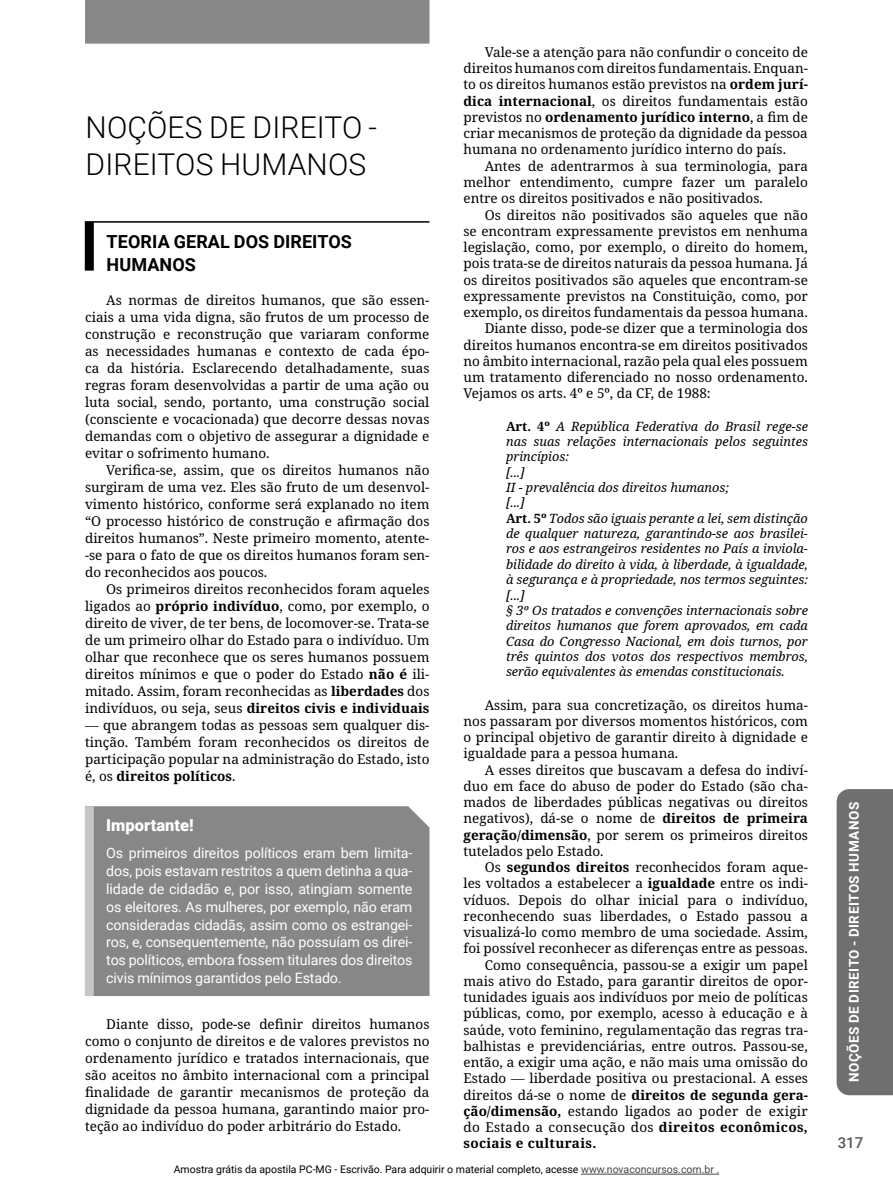
<style>
.page{position:relative;width:893px;height:1191px;background:#fff}
.page>*{position:absolute;margin:0;border:0;box-sizing:border-box;transform-origin:0 0}
.Disciplina{font:300 30px/36.8px "Roboto";letter-spacing:.005em;color:#000}
.Assunto{font:700 18px/22.4px "Roboto";letter-spacing:.005em;color:#000}
.Título{font:900 16.5px "Roboto";color:#fff}
.t1{font:500 15px "Roboto";color:#575757}
.Texto{font:14.25px/17.9px "Roboto";letter-spacing:-.01em;color:#fff;text-align:justify}
.Parágrafos{font:13.5px/16.2px "Noto Serif";color:#000;text-align:justify}
.t2{font:700 13.5px "Roboto";letter-spacing:.035em;color:#fff}
.Artigos_com_recuo{font:italic 12.75px/15.3px "Noto Serif";color:#000;text-align:justify}
.t3{font:10.5px "Roboto";color:#000}
.s1{font-weight:700}
.s2{font-weight:700;font-style:normal}
.s3{color:#454545}
</style>
<div class="page">
<div style="left:837px;top:789px;width:56px;height:306px;background:#6f6f6f"></div>
<hr style="left:581px;top:1173px;width:138px;height:1px;background:#454545">
<div style="left:85px;top:0;width:344px;height:44px;background:#878787"></div>
<div style="left:85px;top:222px;width:9px;height:49px;background:#000"></div>
<hr style="left:85px;top:221px;width:344px;height:2px;background:#000">
<div style="left:94px;top:806px;width:335px;height:190px;background:#878787"></div>
<div style="left:85px;top:806px;width:9px;height:190px;background:#c6c6c6"></div>
<p class="Disciplina" style="left:86px;top:108px;width:293px">NOÇÕES DE DIREITO -<br>DIREITOS HUMANOS</p>
<p class="Assunto" style="left:107px;top:230px;width:247px">TEORIA GERAL DOS DIREITOS<br>HUMANOS</p>
<p class="Parágrafos" style="left:85px;top:292px;width:346px;line-height:17px;text-indent:21px">As normas de direitos humanos, que são essen&shy;ciais a uma vida digna, são frutos de um processo de construção e reconstrução que variaram conforme as necessidades humanas e contexto de cada épo&shy;ca da história. Esclarecendo detalhadamente, suas regras foram desenvolvidas a partir de uma ação ou luta social, sendo, portanto, uma construção social (consciente e vocacionada) que decorre dessas novas demandas com o objetivo de assegurar a dignidade e evitar o sofrimento humano.</p>
<p class="Parágrafos" style="left:85px;top:462px;width:346px;line-height:17px;text-indent:21px">Verifica-se, assim, que os direitos humanos não surgiram de uma vez. Eles são fruto de um desenvol&shy;vimento histórico, conforme será explanado no item “O processo histórico de construção e afirmação dos direitos humanos”. Neste primeiro momento, atente--se para o fato de que os direitos humanos foram sen&shy;do reconhecidos aos poucos.</p>
<p class="Parágrafos" style="left:85px;top:581px;width:346px;line-height:17px;text-indent:21px">Os primeiros direitos reconhecidos foram aqueles ligados ao <span class="s1">próprio indivíduo</span>, como, por exemplo, o direito de viver, de ter bens, de locomover-se. Trata-se de um primeiro olhar do Estado para o indivíduo. Um olhar que reconhece que os seres humanos possuem direitos mínimos e que o poder do Estado <span class="s1">não é</span> ili&shy;mitado. Assim, foram reconhecidas as <span class="s1">liberdades</span> dos indivíduos, ou seja, seus <span class="s1">direitos civis e individuais</span></p>
<p class="Parágrafos" style="left:85px;top:717px;width:346px;line-height:17px">— que abrangem todas as pessoas sem qualquer dis&shy;tinção. Também foram reconhecidos os direitos de participação popular na administração do Estado, isto é, os <span class="s1">direitos políticos</span>.</p>
<p class="Título" style="left:106px;top:814px;width:89px">Importante!</p>
<p class="Texto" style="left:106px;top:843px;width:308px">Os primeiros direitos políticos eram bem limita&shy;dos, pois estavam restritos a quem detinha a qua&shy;lidade de cidadão e, por isso, atingiam somente os eleitores. As mulheres, por exemplo, não eram consideradas cidadãs, assim como os estrangei&shy;ros, e, consequentemente, não possuíam os direi&shy;tos políticos, embora fossem titulares dos direitos civis mínimos garantidos pelo Estado.</p>
<p class="Parágrafos" style="left:85px;top:1016px;width:346px;line-height:17px;text-indent:21px">Diante disso, pode-se definir direitos humanos como o conjunto de direitos e de valores previstos no ordenamento jurídico e tratados internacionais, que são aceitos no âmbito internacional com a principal finalidade de garantir mecanismos de proteção da dignidade da pessoa humana, garantindo maior pro&shy;teção ao indivíduo do poder arbitrário do Estado.</p>
<p class="Parágrafos" style="left:463px;top:44px;width:346px;text-indent:21px">Vale-se a atenção para não confundir o conceito de direitos humanos com direitos fundamentais. Enquan&shy;to os direitos humanos estão previstos na <span class="s1">ordem jurí&shy;dica internacional</span>, os direitos fundamentais estão previstos no <span class="s1">ordenamento jurídico interno</span>, a fim de criar mecanismos de proteção da dignidade da pessoa humana no ordenamento jurídico interno do país.</p>
<p class="Parágrafos" style="left:463px;top:158px;width:346px;text-indent:21px">Antes de adentrarmos à sua terminologia, para melhor entendimento, cumpre fazer um paralelo entre os direitos positivados e não positivados.</p>
<p class="Parágrafos" style="left:463px;top:207px;width:346px;text-indent:21px">Os direitos não positivados são aqueles que não se encontram expressamente previstos em nenhuma legislação, como, por exemplo, o direito do homem, pois trata-se de direitos naturais da pessoa humana. Já os direitos positivados são aqueles que encontram-se expressamente previstos na Constituição, como, por exemplo, os direitos fundamentais da pessoa humana.</p>
<p class="Parágrafos" style="left:463px;top:321px;width:346px;text-indent:21px">Diante disso, pode-se dizer que a terminologia dos direitos humanos encontra-se em direitos positivados no âmbito internacional, razão pela qual eles possuem um tratamento diferenciado no nosso ordenamento.<br>Vejamos os arts. 4º e 5º, da CF, de 1988:</p>
<p class="Artigos_com_recuo" style="left:506px;top:419px;width:303px"><span class="s2">Art. 4º</span> A República Federativa do Brasil rege-se nas suas relações internacionais pelos seguintes princípios:</p>
<p class="Artigos_com_recuo" style="left:506px;top:465px;width:20px">[...]</p>
<p class="Artigos_com_recuo" style="left:506px;top:480px;width:225px">II - prevalência dos direitos humanos;</p>
<p class="Artigos_com_recuo" style="left:506px;top:495px;width:20px">[...]</p>
<p class="Artigos_com_recuo" style="left:506px;top:511px;width:303px"><span class="s2">Art. 5º</span> Todos são iguais perante a lei, sem distinção de qualquer natureza, garantindo-se aos brasilei&shy;ros e aos estrangeiros residentes no País a inviola&shy;bilidade do direito à vida, à liberdade, à igualdade, à segurança e à propriedade, nos termos seguintes:</p>
<p class="Artigos_com_recuo" style="left:506px;top:587px;width:20px">[...]</p>
<p class="Artigos_com_recuo" style="left:506px;top:603px;width:303px">§ 3º Os tratados e convenções internacionais sobre direitos humanos que forem aprovados, em cada Casa do Congresso Nacional, em dois turnos, por três quintos dos votos dos respectivos membros, serão equivalentes às emendas constitucionais.</p>
<p class="Parágrafos" style="left:463px;top:697px;width:346px;text-indent:21px">Assim, para sua concretização, os direitos huma&shy;nos passaram por diversos momentos históricos, com o principal objetivo de garantir direito à dignidade e igualdade para a pessoa humana.</p>
<p class="Parágrafos" style="left:463px;top:762px;width:346px;text-indent:21px">A esses direitos que buscavam a defesa do indiví&shy;duo em face do abuso de poder do Estado (são cha&shy;mados de liberdades públicas negativas ou direitos negativos), dá-se o nome de <span class="s1">direitos de primeira geração/dimensão</span>, por serem os primeiros direitos tutelados pelo Estado.</p>
<p class="Parágrafos" style="left:463px;top:859px;width:346px;text-indent:21px">Os <span class="s1">segundos direitos</span> reconhecidos foram aque&shy;les voltados a estabelecer a <span class="s1">igualdade</span> entre os indi&shy;víduos. Depois do olhar inicial para o indivíduo, reconhecendo suas liberdades, o Estado passou a visualizá-lo como membro de uma sociedade. Assim, foi possível reconhecer as diferenças entre as pessoas.</p>
<p class="Parágrafos" style="left:463px;top:957px;width:346px;text-indent:21px">Como consequência, passou-se a exigir um papel mais ativo do Estado, para garantir direitos de opor&shy;tunidades iguais aos indivíduos por meio de políticas públicas, como, por exemplo, acesso à educação e à saúde, voto feminino, regulamentação das regras tra&shy;balhistas e previdenciárias, entre outros. Passou-se, então, a exigir uma ação, e não mais uma omissão do Estado — liberdade positiva ou prestacional. A esses direitos dá-se o nome de <span class="s1">direitos de segunda gera&shy;ção/dimensão,</span> estando ligados ao poder de exigir do Estado a consecução dos <span class="s1">direitos econômicos, sociais e culturais.</span></p>
<p class="t3" style="left:174px;top:1162px;width:547px">Amostra grátis da apostila PC-MG - Escrivão. Para adquirir o material completo, acesse <span class="s3">www.novaconcursos.com.br .</span></p>
<p class="t2" style="left:845px;top:1082px;width:282px;rotate:-90deg">NOÇÕES DE DIREITO - DIREITOS HUMANOS</p>
<p class="t1" style="left:838px;top:1132px;width:27px">317</p>
</div>
